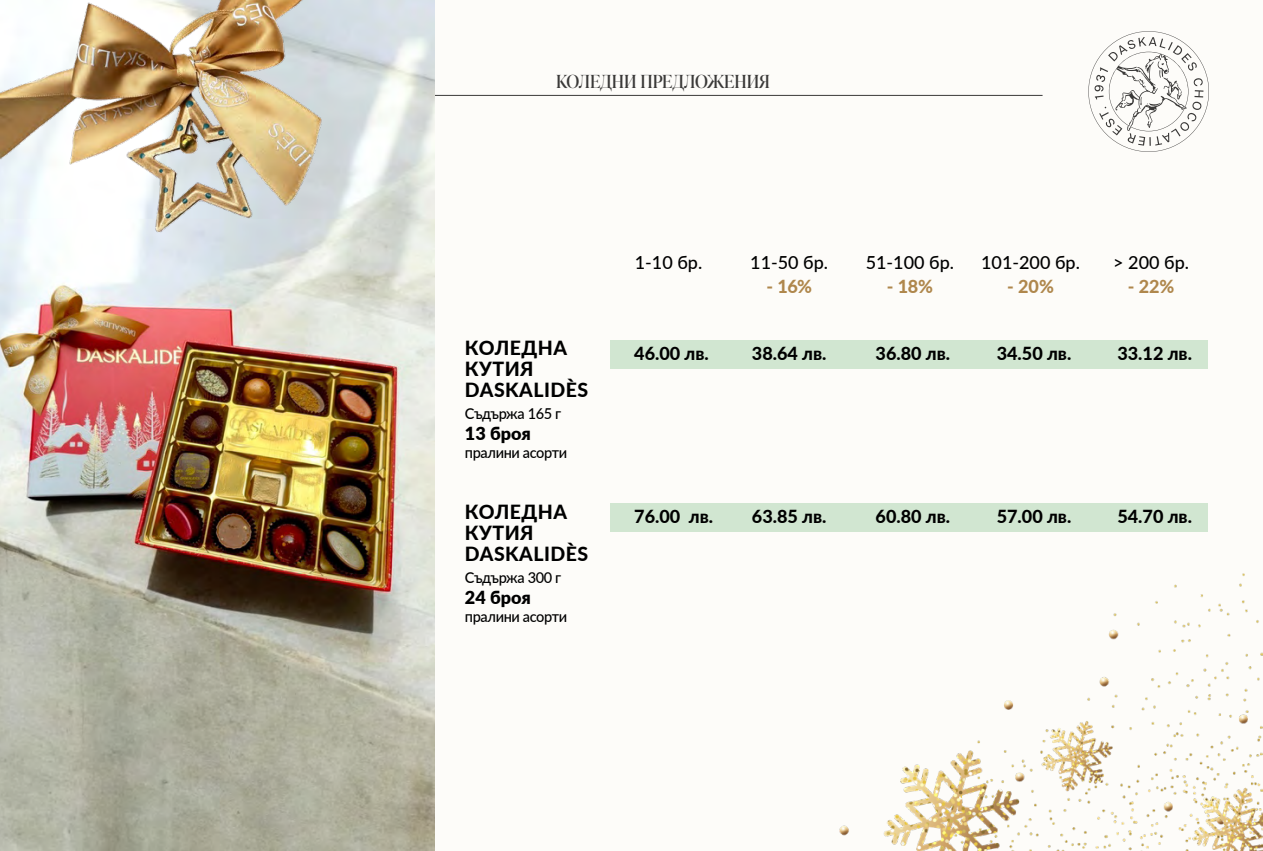
<style>
.page{position:relative;width:1263px;height:851px;background:#fff}
.page>*{position:absolute;margin:0;border:0;box-sizing:border-box;transform-origin:0 0}
.t1{font:800 19.5px/21px "Lato";letter-spacing:.025em;color:#000}
.t2{font:800 18px "Lato";color:#000}
.t3{font:500 18px "Lato";color:#000}
.t4{font:18px "Ivy Presto Display";color:#3a3938}
.t5{font:800 18px "Lato";letter-spacing:-.01em;color:#af874c}
.t6{font:900 18px "Lato";color:#000}
.t7{font:500 15px "Lato";letter-spacing:-.025em;color:#000}
</style>
<div class="page">
<div style="left:0;top:0;width:1263px;height:850px;background:#fdfcf9"></div>
<svg style="left:1088px;top:31px;width:121px;height:121px"></svg>
<img style="left:434px;top:335px;width:829px;height:515px">
<hr style="left:366px;top:95px;width:676px;height:1px;background:#3a3938">
<img style="left:0;top:335px;width:434px;height:515px">
<img style="left:0;top:0;width:447px;height:335px">
<div style="left:610px;top:339px;width:598px;height:29px;background:#d1e6d1"></div>
<div style="left:610px;top:503px;width:598px;height:29px;background:#d1e6d1"></div>
<p class="t4" style="left:556px;top:68px;width:215px">КОЛЕДНИ ПРЕДЛОЖЕНИЯ</p>
<p class="t1" style="left:465px;top:337px;width:125px">КОЛЕДНА<br>КУТИЯ<br>DASKALIDÈS</p>
<p class="t7" style="left:465px;top:403px;width:98px">Съдържа 165 г</p>
<p class="t6" style="left:465px;top:420px;width:67px">13 броя</p>
<p class="t7" style="left:465px;top:442px;width:104px">пралини асорти</p>
<p class="t1" style="left:465px;top:500px;width:125px">КОЛЕДНА<br>КУТИЯ<br>DASKALIDÈS</p>
<p class="t7" style="left:465px;top:566px;width:98px">Съдържа 300 г</p>
<p class="t6" style="left:465px;top:584px;width:67px">24 броя</p>
<p class="t7" style="left:465px;top:605px;width:104px">пралини асорти</p>
<p class="t3" style="left:635px;top:249px;width:69px">1-10 бр.</p>
<p class="t3" style="left:750px;top:249px;width:79px">11-50 бр.</p>
<p class="t5" style="left:766px;top:273px;width:47px">- 16%</p>
<p class="t3" style="left:866px;top:249px;width:90px">51-100 бр.</p>
<p class="t5" style="left:887px;top:273px;width:48px">- 18%</p>
<p class="t3" style="left:981px;top:249px;width:100px">101-200 бр.</p>
<p class="t5" style="left:1007px;top:273px;width:48px">- 20%</p>
<p class="t3" style="left:1113px;top:249px;width:77px">&gt; 200 бр.</p>
<p class="t5" style="left:1128px;top:273px;width:48px">- 22%</p>
<p class="t2" style="left:634px;top:339px;width:76px">46.00 лв.</p>
<p class="t2" style="left:752px;top:339px;width:76px">38.64 лв.</p>
<p class="t2" style="left:875px;top:339px;width:76px">36.80 лв.</p>
<p class="t2" style="left:997px;top:339px;width:76px">34.50 лв.</p>
<p class="t2" style="left:1117px;top:339px;width:76px">33.12 лв.</p>
<p class="t2" style="left:634px;top:503px;width:80px">76.00 лв.</p>
<p class="t2" style="left:752px;top:503px;width:76px">63.85 лв.</p>
<p class="t2" style="left:875px;top:503px;width:76px">60.80 лв.</p>
<p class="t2" style="left:997px;top:503px;width:76px">57.00 лв.</p>
<p class="t2" style="left:1117px;top:503px;width:76px">54.70 лв.</p>
</div>
